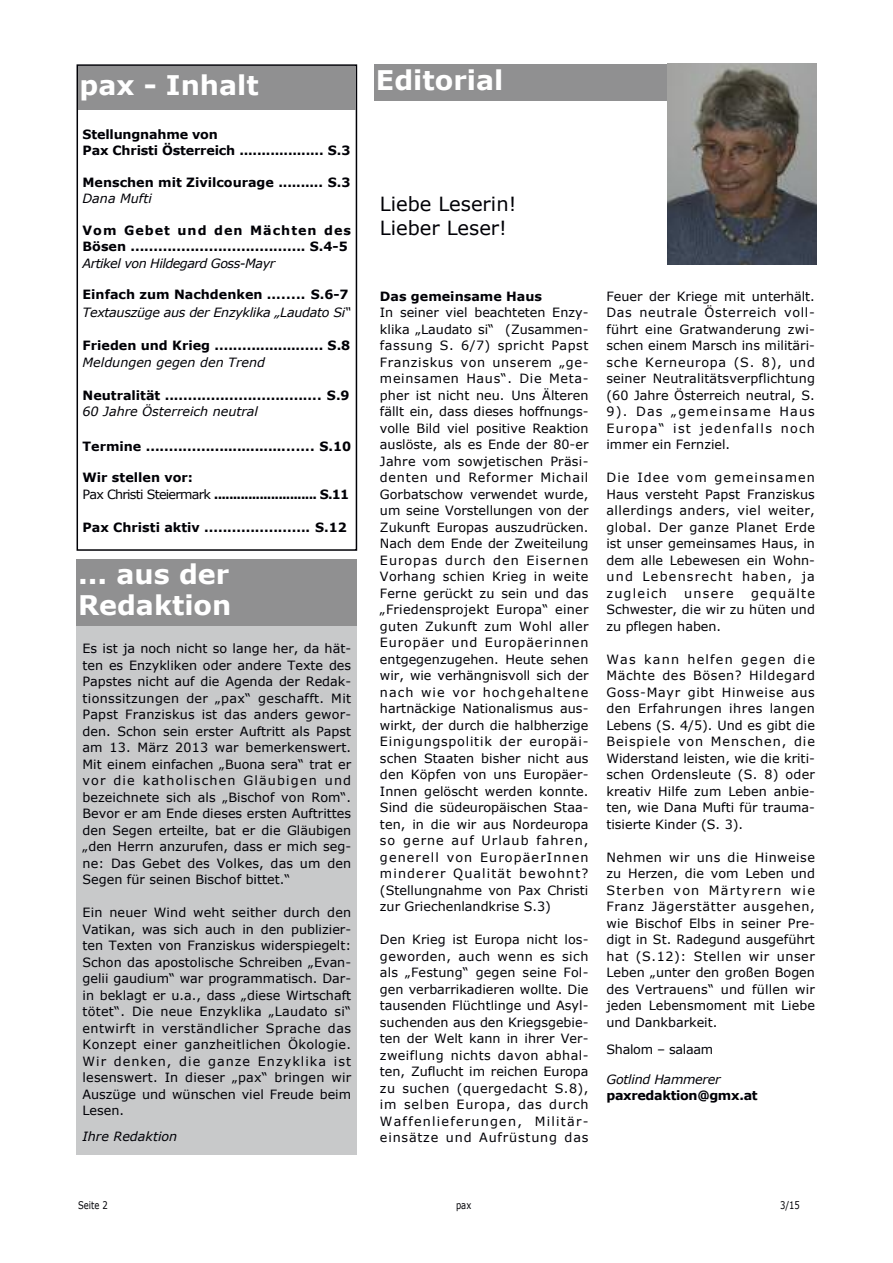
<style>
.page{position:relative;width:893px;height:1263px;background:#fff}
.page>*{position:absolute;margin:0;border:0;box-sizing:border-box;transform-origin:0 0}
.t1{font:700 27px/31.5px "Verdana";color:#fff}
.t2{font:19.5px/24px "Verdana";color:#000006}
.t3{font:12.75px/16.5px "Verdana";color:#000006;text-align:justify}
.t4{font:700 12.75px/16.5px "Verdana";color:#000006}
.t5{font:700 12.75px/16.5px "Verdana";letter-spacing:.08em;color:#000006}
.t6{font:italic 12.75px "Verdana";color:#000006}
.t7{font:italic 12.75px "Verdana";letter-spacing:-.02em;color:#000006}
.t8{font:italic 12.75px "Verdana";letter-spacing:-.04em;color:#000006}
.t9{font:700 12.75px "Verdana";letter-spacing:-.025em;color:#000006}
.t10{font:12.75px "Verdana";letter-spacing:-.025em;color:#000006}
.t11{font:10.5px "Verdana";color:#000006;scale:.8 1}
.s1{font-weight:400}
</style>
<div class="page">
<div style="left:374px;top:64px;width:293px;height:37px;background:#909091"></div>
<img style="left:667px;top:64px;width:149px;height:201px">
<div style="left:77px;top:64px;width:280px;height:487px;border:2px solid #000006"></div>
<div style="left:78px;top:66px;width:278px;height:43px;background:#909091"></div>
<div style="left:77px;top:608px;width:280px;height:547px;background:#c8c9ca"></div>
<div style="left:77px;top:558px;width:280px;height:67px;background:#909091"></div>
<h1 class="t1" style="left:80px;top:69px;width:181px">pax - Inhalt</h1>
<p class="t4" style="left:83px;top:126px;width:269px">Stellungnahme von<br>Pax Christi Österreich ................... S.3</p>
<p class="t4" style="left:83px;top:174px;width:269px">Menschen mit Zivilcourage .......... S.3</p>
<p class="t6" style="left:83px;top:191px;width:71px">Dana Mufti</p>
<p class="t5" style="left:83px;top:222px;width:270px">Vom Gebet und den Mächten des<br>Bösen ...................................... S.4-5</p>
<p class="t8" style="left:83px;top:255px;width:194px">Artikel von Hildegard Goss-Mayr</p>
<p class="t4" style="left:83px;top:286px;width:268px">Einfach zum Nachdenken ........ S.6-7</p>
<p class="t7" style="left:83px;top:305px;width:270px">Textauszüge aus der Enzyklika „Laudato Si“</p>
<p class="t4" style="left:83px;top:337px;width:269px">Frieden und Krieg ........................ S.8</p>
<p class="t6" style="left:83px;top:354px;width:184px">Meldungen gegen den Trend</p>
<p class="t4" style="left:83px;top:387px;width:269px">Neutralität .................................. S.9</p>
<p class="t6" style="left:83px;top:404px;width:177px">60 Jahre Österreich neutral</p>
<p class="t4" style="left:83px;top:438px;width:270px">Termine ..................................... S.10</p>
<p class="t4" style="left:83px;top:469px;width:268px">Wir stellen vor:<br><span class="s1">Pax Christi Steiermark</span> ........................... S.11</p>
<p class="t4" style="left:83px;top:519px;width:266px">Pax Christi aktiv ....................... S.12</p>
<h1 class="t1" style="left:78px;top:557px;width:155px">... aus der<br>Redaktion</h1>
<p class="t3" style="left:83px;top:640px;width:270px">Es ist ja noch nicht so lange her, da hät&shy;ten es Enzykliken oder andere Texte des Papstes nicht auf die Agenda der Redak&shy;tionssitzungen der „pax“ geschafft. Mit Papst Franziskus ist das anders gewor&shy;den. Schon sein erster Auftritt als Papst am 13. März 2013 war bemerkenswert.<br>Mit einem einfachen „Buona sera“ trat er vor die katholischen Gläubigen und bezeichnete sich als „Bischof von Rom“.<br>Bevor er am Ende dieses ersten Auftrittes den Segen erteilte, bat er die Gläubigen „den Herrn anzurufen, dass er mich seg&shy;ne: Das Gebet des Volkes, das um den Segen für seinen Bischof bittet.“</p>
<p class="t3" style="left:83px;top:904px;width:270px">Ein neuer Wind weht seither durch den Vatikan, was sich auch in den publizier&shy;ten Texten von Franziskus widerspiegelt:<br>Schon das apostolische Schreiben „Evan&shy;gelii gaudium“ war programmatisch. Dar&shy;in beklagt er u.a., dass „diese Wirtschaft tötet“. Die neue Enzyklika „Laudato si“ entwirft in verständlicher Sprache das Konzept einer ganzheitlichen Ökologie.<br>Wir denken, die ganze Enzyklika ist lesenswert. In dieser „pax“ bringen wir Auszüge und wünschen viel Freude beim Lesen.</p>
<p class="t6" style="left:83px;top:1128px;width:96px">Ihre Redaktion</p>
<h1 class="t1" style="left:376px;top:63px;width:129px">Editorial</h1>
<h2 class="t2" style="left:380px;top:191px;width:138px">Liebe Leserin!<br>Lieber Leser!</h2>
<p class="t4" style="left:380px;top:287px;width:164px">Das gemeinsame Haus</p>
<p class="t3" style="left:380px;top:304px;width:210px">In seiner viel beachteten Enzy&shy;klika „Laudato si“ (Zusammen&shy;fassung S. 6/7) spricht Papst Franziskus von unserem „ge&shy;meinsamen Haus“. Die Meta&shy;pher ist nicht neu. Uns Älteren fällt ein, dass dieses hoffnungs&shy;volle Bild viel positive Reaktion auslöste, als es Ende der 80-er Jahre vom sowjetischen Präsi&shy;denten und Reformer Michail Gorbatschow verwendet wurde, um seine Vorstellungen von der Zukunft Europas auszudrücken.<br>Nach dem Ende der Zweiteilung Europas durch den Eisernen Vorhang schien Krieg in weite Ferne gerückt zu sein und das „Friedensprojekt Europa“ einer guten Zukunft zum Wohl aller Europäer und Europäerinnen entgegenzugehen. Heute sehen wir, wie verhängnisvoll sich der nach wie vor hochgehaltene hartnäckige Nationalismus aus&shy;wirkt, der durch die halbherzige Einigungspolitik der europäi&shy;schen Staaten bisher nicht aus den Köpfen von uns Europäer-Innen gelöscht werden konnte.<br>Sind die südeuropäischen Staa&shy;ten, in die wir aus Nordeuropa so gerne auf Urlaub fahren, generell von EuropäerInnen minderer Qualität bewohnt? (Stellungnahme von Pax Christi zur Griechenlandkrise S.3)</p>
<p class="t3" style="left:380px;top:931px;width:210px">Den Krieg ist Europa nicht los&shy;geworden, auch wenn es sich als „Festung“ gegen seine Fol&shy;gen verbarrikadieren wollte. Die tausenden Flüchtlinge und Asyl&shy;suchenden aus den Kriegsgebie&shy;ten der Welt kann in ihrer Ver&shy;zweiflung nichts davon abhal&shy;ten, Zuflucht im reichen Europa zu suchen (quergedacht S.8), im selben Europa, das durch Waffenlieferungen, Militär&shy;einsätze und Aufrüstung das</p>
<p class="t3" style="left:606px;top:287px;width:210px">Feuer der Kriege mit unterhält.<br>Das neutrale Österreich voll&shy;führt eine Gratwanderung zwi&shy;schen einem Marsch ins militäri&shy;sche Kerneuropa (S. 8), und seiner Neutralitätsverpflichtung (60 Jahre Österreich neutral, S.<br>9). Das „gemeinsame Haus Europa“ ist jedenfalls noch immer ein Fernziel.</p>
<p class="t3" style="left:606px;top:469px;width:210px">Die Idee vom gemeinsamen Haus versteht Papst Franziskus allerdings anders, viel weiter, global. Der ganze Planet Erde ist unser gemeinsames Haus, in dem alle Lebewesen ein Wohn&shy;und Lebensrecht haben, ja zugleich</p>
<p class="t3" style="left:606px;top:584px;width:210px;text-indent:145px">gequälte Schwester, die wir zu hüten und zu pflegen haben.</p>
<p class="t3" style="left:606px;top:650px;width:210px">Was kann helfen gegen die Mächte des Bösen? Hildegard Goss-Mayr gibt Hinweise aus den Erfahrungen ihres langen Lebens (S. 4/5). Und es gibt die Beispiele von Menschen, die Widerstand leisten, wie die kriti&shy;schen Ordensleute (S. 8) oder kreativ Hilfe zum Leben anbie&shy;ten, wie Dana Mufti für trauma&shy;tisierte Kinder (S. 3).</p>
<p class="t3" style="left:606px;top:848px;width:210px">Nehmen wir uns die Hinweise zu Herzen, die vom Leben und Sterben von Märtyrern wie Franz Jägerstätter ausgehen, wie Bischof Elbs in seiner Pre&shy;digt in St. Radegund ausgeführt hat (S.12): Stellen wir unser Leben „unter den großen Bogen des Vertrauens“ und füllen wir jeden Lebensmoment mit Liebe und Dankbarkeit.</p>
<p class="t10" style="left:606px;top:1041px;width:108px">Shalom – salaam</p>
<p class="t7" style="left:606px;top:1071px;width:116px">Gotlind Hammerer</p>
<p class="t9" style="left:606px;top:1087px;width:153px">paxredaktion@gmx.at</p>
<p class="t3" style="left:684px;top:584px;width:51px">unsere</p>
<p class="t11" style="left:78px;top:1198px;width:39px">Seite 2</p>
<p class="t11" style="left:456px;top:1198px;width:21px">pax</p>
<p class="t11" style="left:780px;top:1198px;width:26px">3/15</p>
</div>
